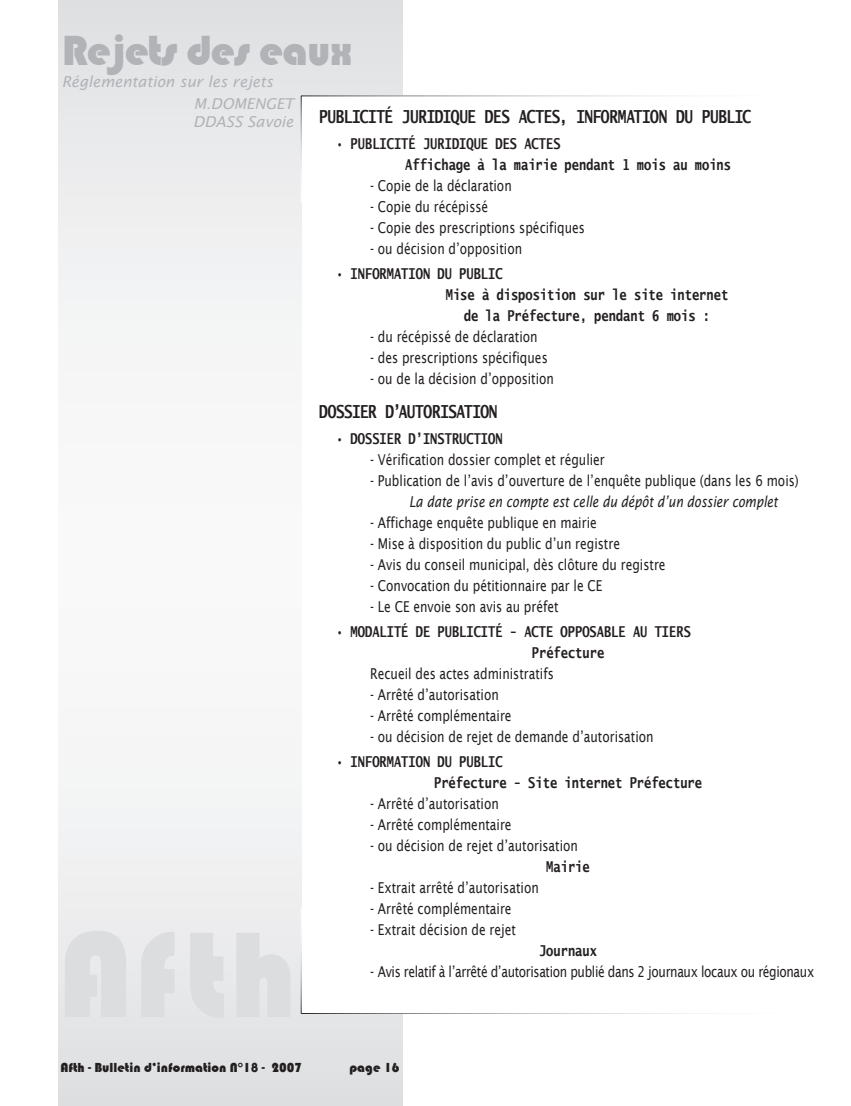
<style>
.page{position:relative;width:851px;height:1106px;background:#fff}
.page>*{position:absolute;margin:0;border:0;box-sizing:border-box;transform-origin:0 0}
.t1{font:43.5px "Bauhaus 93";letter-spacing:-.02em;color:#b2b3b7}
.t2{font:700 18px "Lucida Sans Typewriter";letter-spacing:-.03em;color:#231f20;scale:.8 1}
.t3{font:15px "Lucida Sans";color:#231f20;scale:.8 1}
.t4{font:700 15px/21px "Lucida Sans Typewriter";color:#231f20;scale:.8 1}
.t5{font:15px "Lucida Sans";letter-spacing:-.03em;color:#231f20;scale:.8 1}
.t6{font:italic 15px "Lucida Sans";color:#231f20;scale:.8 1}
.t7{font:italic 15px/22.2px "Lucida Sans";color:#b2b3b7}
.t8{font:13.5px "Bauhaus 93";color:#231f20}
</style>
<div class="page">
<svg style="left:58px;top:0;width:344px;height:1106px"></svg>
<div style="left:302px;top:95px;width:497px;height:918px;background:#fff"></div>
<hr style="left:301px;top:96px;width:1px;height:106px;background:#fff">
<hr style="left:301px;top:1013px;width:549px;height:1px;background:#fff">
<hr style="left:301px;top:907px;width:1px;height:106px;background:#fff">
<h1 class="t1" style="left:62px;top:26px;width:292px">Rejets des eaux</h1>
<p class="t7" style="left:194px;top:70px;width:101px;text-indent:-132px">Réglementation sur les rejets<br>M.DOMENGET</p>
<p class="t7" style="left:193px;top:111px;width:102px">DDASS Savoie</p>
<p class="t2" style="left:319px;top:107px;width:541px">PUBLICITÉ JURIDIQUE DES ACTES, INFORMATION DU PUBLIC</p>
<p class="t4" style="left:405px;top:133px;width:409px;text-indent:-69px">• PUBLICITÉ JURIDIQUE DES ACTES<br>Affichage à la mairie pendant 1 mois au moins</p>
<p class="t3" style="left:370px;top:177px;width:178px">- Copie de la déclaration</p>
<p class="t3" style="left:370px;top:198px;width:149px">- Copie du récépissé</p>
<p class="t3" style="left:370px;top:219px;width:270px">- Copie des prescriptions spécifiques</p>
<p class="t3" style="left:370px;top:240px;width:191px">- ou décision d’opposition</p>
<p class="t4" style="left:336px;top:263px;width:210px">• INFORMATION DU PUBLIC</p>
<p class="t4" style="left:446px;top:284px;width:354px">Mise à disposition sur le site internet</p>
<p class="t4" style="left:464px;top:305px;width:309px">de la Préfecture, pendant 6 mois :</p>
<p class="t3" style="left:370px;top:328px;width:211px">- du récépissé de déclaration</p>
<p class="t3" style="left:370px;top:349px;width:223px">- des prescriptions spécifiques</p>
<p class="t3" style="left:370px;top:370px;width:231px">- ou de la décision d’opposition</p>
<p class="t2" style="left:319px;top:401px;width:225px">DOSSIER D’AUTORISATION</p>
<p class="t4" style="left:336px;top:427px;width:210px">• DOSSIER D’INSTRUCTION</p>
<p class="t3" style="left:370px;top:450px;width:295px">- Vérification dossier complet et régulier</p>
<p class="t3" style="left:370px;top:471px;width:537px">- Publication de l’avis d’ouverture de l’enquête publique (dans les 6 mois)</p>
<p class="t6" style="left:409px;top:492px;width:462px">La date prise en compte est celle du dépôt d’un dossier complet</p>
<p class="t3" style="left:370px;top:513px;width:285px">- Affichage enquête publique en mairie</p>
<p class="t3" style="left:370px;top:534px;width:314px">- Mise à disposition du public d’un registre</p>
<p class="t3" style="left:370px;top:555px;width:371px">- Avis du conseil municipal, dès clôture du registre</p>
<p class="t3" style="left:370px;top:576px;width:292px">- Convocation du pétitionnaire par le CE</p>
<p class="t3" style="left:370px;top:597px;width:237px">- Le CE envoie son avis au préfet</p>
<p class="t4" style="left:531px;top:621px;width:200px;text-indent:-196px">• MODALITÉ DE PUBLICITÉ - ACTE OPPOSABLE AU TIERS<br>Préfecture</p>
<p class="t3" style="left:370px;top:665px;width:231px">Recueil des actes administratifs</p>
<p class="t3" style="left:370px;top:686px;width:162px">- Arrêté d’autorisation</p>
<p class="t3" style="left:370px;top:707px;width:178px">- Arrêté complémentaire</p>
<p class="t3" style="left:370px;top:728px;width:356px">- ou décision de rejet de demande d’autorisation</p>
<p class="t4" style="left:434px;top:751px;width:336px;text-indent:-98px">• INFORMATION DU PUBLIC<br>Préfecture - Site internet Préfecture</p>
<p class="t3" style="left:370px;top:795px;width:162px">- Arrêté d’autorisation</p>
<p class="t3" style="left:370px;top:816px;width:178px">- Arrêté complémentaire</p>
<p class="t3" style="left:370px;top:837px;width:261px">- ou décision de rejet d’autorisation</p>
<p class="t4" style="left:546px;top:856px;width:56px">Mairie</p>
<p class="t3" style="left:370px;top:879px;width:212px">- Extrait arrêté d’autorisation</p>
<p class="t3" style="left:370px;top:900px;width:178px">- Arrêté complémentaire</p>
<p class="t3" style="left:370px;top:921px;width:184px">- Extrait décision de rejet</p>
<p class="t4" style="left:539px;top:940px;width:74px">Journaux</p>
<p class="t5" style="left:370px;top:963px;width:556px">- Avis relatif à l’arrêté d’autorisation publié dans 2 journaux locaux ou régionaux</p>
<p class="t8" style="left:60px;top:1059px;width:243px">Afth - Bulletin d’information N°18 - 2007</p>
<p class="t8" style="left:349px;top:1059px;width:51px">page 16</p>
</div>
